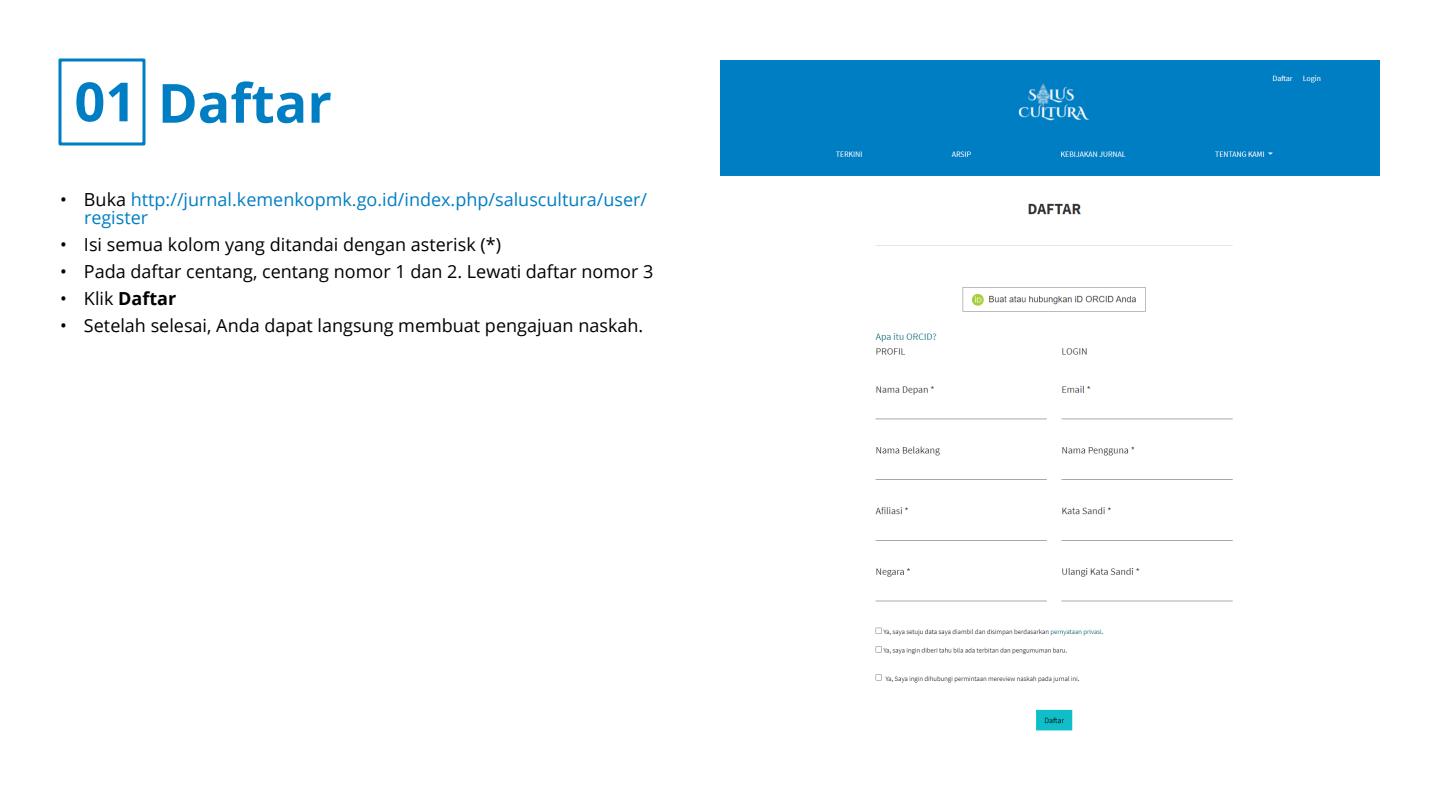
<style>
.page{position:relative;width:1440px;height:810px;background:#fff}
.page>*{position:absolute;margin:0;border:0;box-sizing:border-box;transform-origin:0 0}
.t1{font:700 54px "Open Sans";color:#007ec3}
.t2{font:18px "Open Sans";color:#000}
.t3{font:18px/18px "Open Sans";color:#007ec3}
.t4{font:700 18px "Open Sans";color:#000}
.s1{color:#000}
.s2{font-weight:400}
</style>
<div class="page">
<div style="left:58px;top:58px;width:88px;height:88px;border:3px solid #007ec3"></div>
<img style="left:720px;top:60px;width:660px;height:671px">
<h1 class="t1" style="left:74px;top:81px;width:259px">01 Daftar</h1>
<p class="t3" style="left:84px;top:192px;width:565px;text-indent:-24px"><span class="s1">• Buka</span> http://jurnal.kemenkopmk.go.id/index.php/saluscultura/user/ register</p>
<p class="t2" style="left:60px;top:237px;width:443px">• Isi semua kolom yang ditandai dengan asterisk (*)</p>
<p class="t2" style="left:60px;top:264px;width:595px">• Pada daftar centang, centang nomor 1 dan 2. Lewati daftar nomor 3</p>
<p class="t4" style="left:60px;top:291px;width:118px"><span class="s2">• Klik</span> Daftar</p>
<p class="t2" style="left:60px;top:318px;width:585px">• Setelah selesai, Anda dapat langsung membuat pengajuan naskah.</p>
</div>
